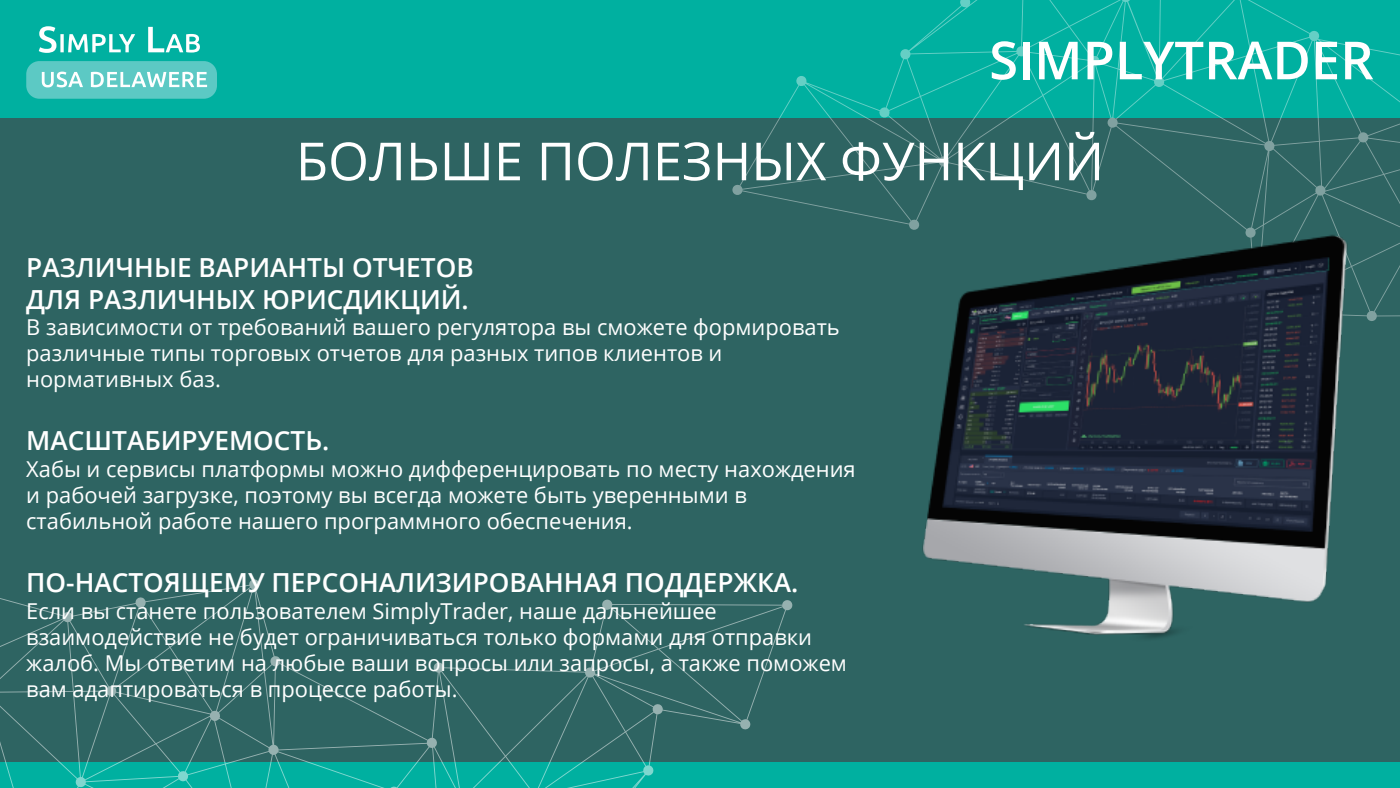
<style>
.page{position:relative;width:1400px;height:788px;background:#fff}
.page>*{position:absolute;margin:0;border:0;box-sizing:border-box;transform-origin:0 0}
.t1{font:52.5px "Open Sans";color:#fff}
.t2{font:600 52.5px "Open Sans";color:#fff}
.t3{font:600 26.25px/31.5px "Open Sans";color:#fff}
.t4{font:21.88px/26.2px "Open Sans";color:#fff}
</style>
<div class="page">
<div style="left:0;top:0;width:1400px;height:118px;background:#00b0a0"></div>
<div style="left:0;top:761px;width:1400px;height:27px;background:#00b0a0"></div>
<div style="left:0;top:118px;width:1400px;height:643px;background:#2e6462"></div>
<svg style="left:0;top:579px;width:793px;height:209px"></svg>
<svg style="left:732px;top:0;width:668px;height:321px"></svg>
<div style="left:26px;top:61px;width:191px;height:38px;background:#5cc9c4;border-radius:13px"></div>
<svg style="left:42px;top:72px;width:165px;height:15px"></svg>
<svg style="left:39px;top:26px;width:161px;height:27px"></svg>
<img style="left:894px;top:214px;width:480px;height:424px">
<h1 class="t2" style="left:989px;top:24px;width:386px">SIMPLYTRADER</h1>
<h1 class="t1" style="left:296px;top:125px;width:810px">БОЛЬШЕ ПОЛЕЗНЫХ ФУНКЦИЙ</h1>
<p class="t3" style="left:26px;top:251px;width:449px">РАЗЛИЧНЫЕ ВАРИАНТЫ ОТЧЕТОВ<br>ДЛЯ РАЗЛИЧНЫХ ЮРИСДИКЦИЙ.</p>
<p class="t4" style="left:26px;top:313px;width:815px">В зависимости от требований вашего регулятора вы сможете формировать различные типы торговых отчетов для разных типов клиентов и нормативных баз.</p>
<p class="t3" style="left:26px;top:424px;width:305px">МАСШТАБИРУЕМОСТЬ.</p>
<p class="t4" style="left:26px;top:455px;width:831px">Хабы и сервисы платформы можно дифференцировать по месту нахождения и рабочей загрузке, поэтому вы всегда можете быть уверенными в стабильной работе нашего программного обеспечения.</p>
<p class="t3" style="left:26px;top:566px;width:774px">ПО-НАСТОЯЩЕМУ ПЕРСОНАЛИЗИРОВАННАЯ ПОДДЕРЖКА.</p>
<p class="t4" style="left:26px;top:597px;width:822px">Если вы станете пользователем SimplyTrader, наше дальнейшее взаимодействие не будет ограничиваться только формами для отправки жалоб. Мы ответим на любые ваши вопросы или запросы, а также поможем вам адаптироваться в процессе работы.</p>
</div>
